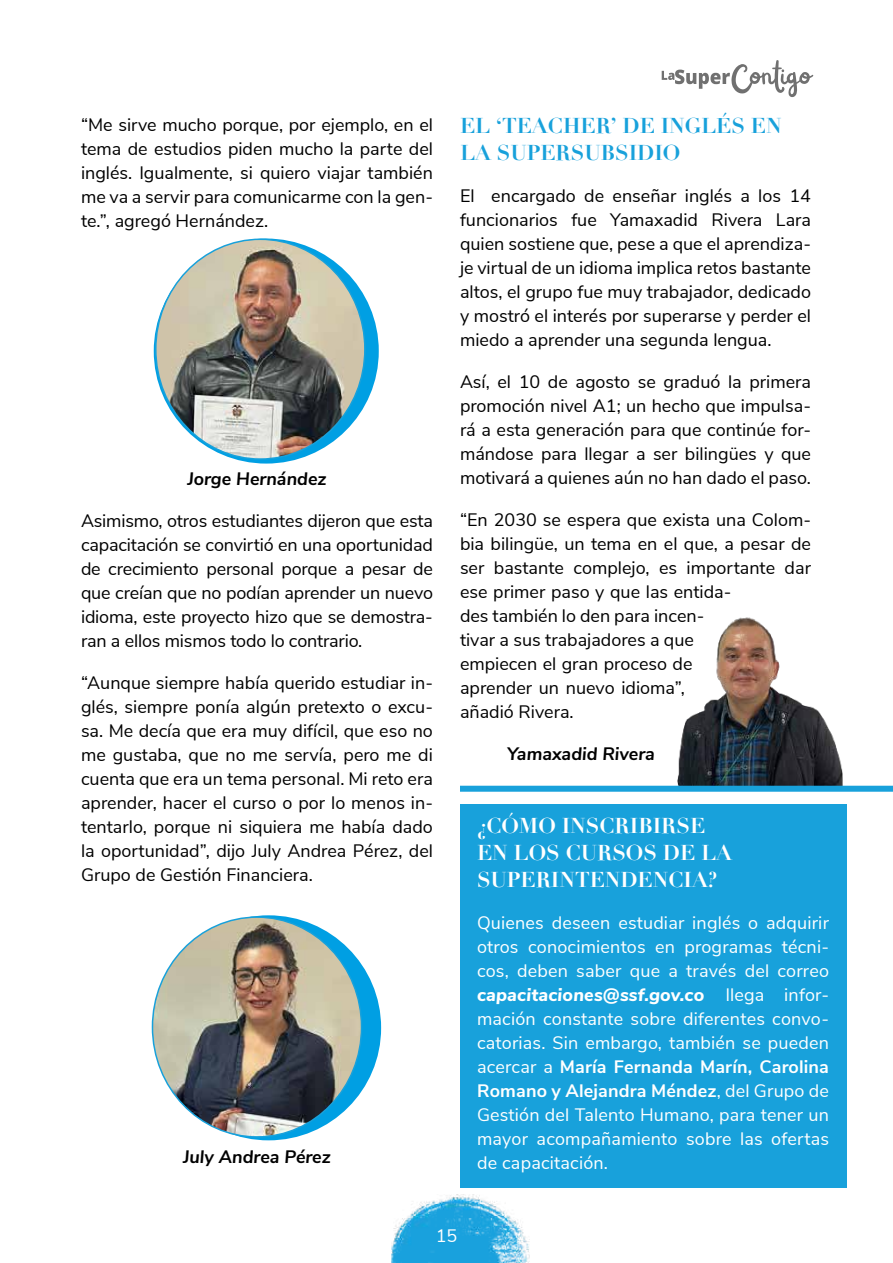
<style>
.page{position:relative;width:893px;height:1263px;background:#fff}
.page>*{position:absolute;margin:0;border:0;box-sizing:border-box;transform-origin:0 0}
.t1{font:700 21px/27px "Didot";color:#fff}
.t2{font:700 21px/27px "Didot";color:#18a1db}
.t3{font:18px/24px "Nunito Sans";color:#000;text-align:justify}
.t4{font:18px/24px "Nunito Sans";letter-spacing:.01em;color:#fff;text-align:justify}
.t5{font:italic 700 18px "Nunito Sans";color:#000}
.s1{font-weight:800;font-style:italic}
.s2{font-weight:700}
</style>
<div class="page">
<img style="left:392px;top:1194px;width:138px;height:69px">
<svg style="left:662px;top:60px;width:151px;height:37px"></svg>
<div style="left:156px;top:915px;width:225px;height:225px;background:#009fe3;border-radius:50%"></div>
<div style="left:154px;top:239px;width:225px;height:225px;background:#009fe3;border-radius:50%"></div>
<div style="left:460px;top:804px;width:387px;height:383px;background:#18a1db"></div>
<img style="left:156px;top:239px;width:209px;height:220px">
<img style="left:152px;top:917px;width:209px;height:220px">
<img style="left:658px;top:617px;width:190px;height:169px">
<div style="left:460px;top:786px;width:433px;height:6px;background:#18a1db"></div>
<p class="t3" style="left:81px;top:111px;width:353px">“Me sirve mucho porque, por ejemplo, en el tema de estudios piden mucho la parte del inglés. Igualmente, si quiero viajar también me va a servir para comunicarme con la gen&shy;te.”, agregó Hernández.</p>
<p class="t5" style="left:187px;top:465px;width:141px">Jorge Hernández</p>
<p class="t3" style="left:81px;top:507px;width:353px">Asimismo, otros estudiantes dijeron que esta capacitación se convirtió en una oportunidad de crecimiento personal porque a pesar de que creían que no podían aprender un nuevo idioma, este proyecto hizo que se demostra&shy;ran a ellos mismos todo lo contrario.</p>
<p class="t3" style="left:81px;top:669px;width:353px">“Aunque siempre había querido estudiar in&shy;glés, siempre ponía algún pretexto o excu&shy;sa. Me decía que era muy difícil, que eso no me gustaba, que no me servía, pero me di cuenta que era un tema personal. Mi reto era aprender, hacer el curso o por lo menos in&shy;tentarlo, porque ni siquiera me había dado la oportunidad”, dijo July Andrea Pérez, del Grupo de Gestión Financiera.</p>
<p class="t5" style="left:183px;top:1143px;width:149px">July Andrea Pérez</p>
<p class="t2" style="left:460px;top:112px;width:323px">EL ‘TEACHER’ DE INGLÉS EN<br>LA SUPERSUBSIDIO</p>
<p class="t3" style="left:460px;top:182px;width:353px">El encargado de enseñar inglés a los 14 funcionarios fue Yamaxadid Rivera Lara quien sostiene que, pese a que el aprendiza&shy;je virtual de un idioma implica retos bastante altos, el grupo fue muy trabajador, dedicado y mostró el interés por superarse y perder el miedo a aprender una segunda lengua.</p>
<p class="t3" style="left:460px;top:368px;width:353px">Así, el 10 de agosto se graduó la primera promoción nivel A1; un hecho que impulsa&shy;rá a esta generación para que continúe for&shy;mándose para llegar a ser bilingües y que motivará a quienes aún no han dado el paso.</p>
<p class="t3" style="left:460px;top:506px;width:353px;text-align:left">“En 2030 se espera que exista una Colom&shy;bia bilingüe, un tema en el que, a pesar de ser bastante complejo, es importante dar ese primer paso y que las entida-<br>des también lo den para incen-<br>tivar a sus trabajadores a que<br>empiecen el gran proceso de<br>aprender un nuevo idioma”,<br>añadió Rivera.</p>
<p class="t5" style="left:507px;top:740px;width:149px">Yamaxadid Rivera</p>
<p class="t1" style="left:477px;top:812px;width:257px">¿CÓMO INSCRIBIRSE<br>EN LOS CURSOS DE LA<br>SUPERINTENDENCIA?</p>
<p class="t4" style="left:477px;top:909px;width:354px">Quienes deseen estudiar inglés o adquirir otros conocimientos en programas técni&shy;cos, deben saber que a través del correo <span class="s1">capacitaciones@ssf.gov.co</span> llega infor&shy;mación constante sobre diferentes convo&shy;catorias. Sin embargo, también se pueden acercar a <span class="s2">María Fernanda Marín, Carolina Romano y Alejandra Méndez</span>, del Grupo de Gestión del Talento Humano, para tener un mayor acompañamiento sobre las ofertas de capacitación.</p>
<p class="t4" style="left:436px;top:1222px;width:23px">15</p>
</div>
